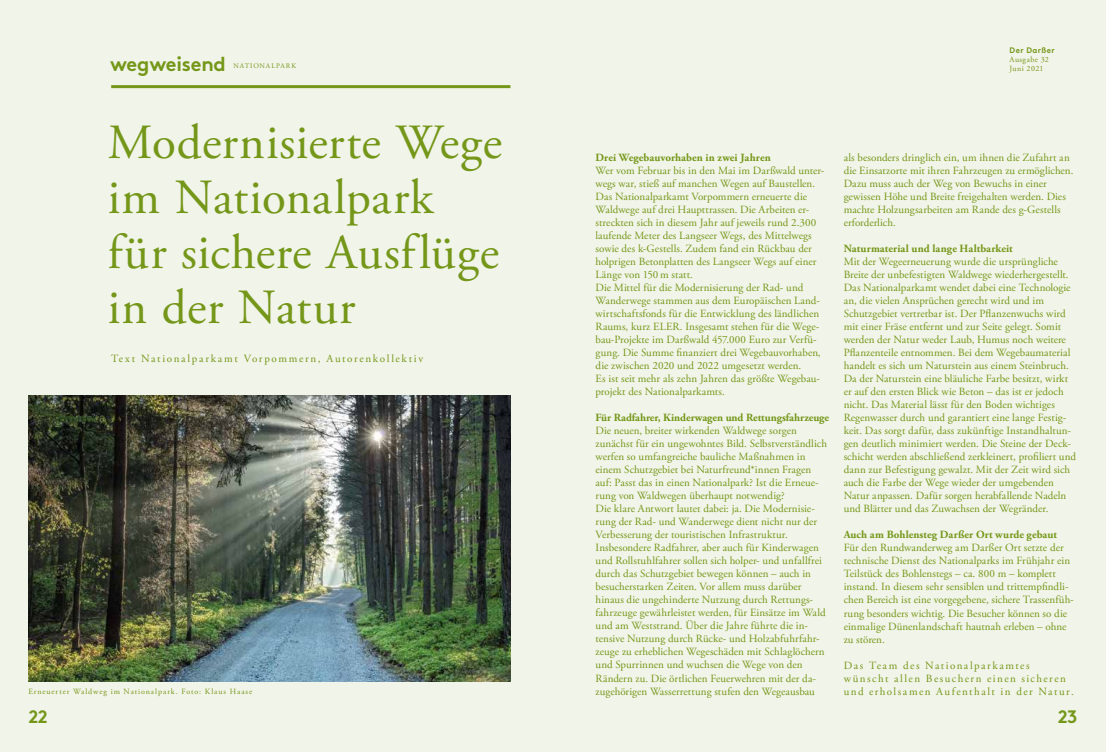
<style>
.page{position:relative;width:1106px;height:752px;background:#fff}
.page>*{position:absolute;margin:0;border:0;box-sizing:border-box;transform-origin:0 0}
.t1{font:49px/55px "Adobe Garamond Pro";letter-spacing:.01em;color:#749719}
.t2{font:20px "Brown Std Bold Alt";letter-spacing:-.01em;color:#749719}
.t3{font:18px "Brown Std Bold Alt";color:#749719}
.t4{font:11px/13px "Adobe Garamond Pro";letter-spacing:.005em;color:#749719}
.t5{font:700 11px "Adobe Garamond Pro";color:#749719}
.t6{font:11px/13px "Adobe Garamond Pro";letter-spacing:.13em;color:#749719}
.t7{font:11px "Adobe Garamond Pro";letter-spacing:.15em;color:#749719}
.t8{font:8px "Adobe Garamond Pro";letter-spacing:.11em;color:#749719}
.t9{font:8px/9px "Adobe Garamond Pro";letter-spacing:.055em;color:#749719}
.t10{font:8px "Brown Std Bold Alt";letter-spacing:.055em;color:#749719}
.t11{font:7px "Adobe Garamond Pro";letter-spacing:.125em;color:#749719}
</style>
<div class="page">
<div style="left:0;top:0;width:1106px;height:751px;background:#f1f4e8"></div>
<hr style="left:111px;top:85px;width:399px;height:3px;background:#749719">
<img style="left:28px;top:395px;width:482px;height:286px">
<h2 class="t2" style="left:110px;top:52px;width:117px">wegweisend</h2>
<p class="t11" style="left:233px;top:61px;width:64px">NATIONALPARK</p>
<h1 class="t1" style="left:108px;top:116px;width:396px">Modernisierte Wege im Nationalpark für sichere Ausflüge in der Natur</h1>
<p class="t7" style="left:111px;top:352px;width:313px">Text Nationalparkamt Vorpommern, Autorenkollektiv</p>
<p class="t8" style="left:28px;top:686px;width:225px">Erneuerter Waldweg im Nationalpark. Foto: Klaus Haase</p>
<h3 class="t3" style="left:28px;top:705px;width:21px">22</h3>
<p class="t10" style="left:1009px;top:45px;width:47px">Der Darßer</p>
<p class="t9" style="left:1009px;top:55px;width:41px">Ausgabe 32<br>Juni 2021</p>
<p class="t5" style="left:595px;top:151px;width:177px">Drei Wegebauvorhaben in zwei Jahren</p>
<p class="t4" style="left:595px;top:164px;width:230px">Wer vom Februar bis in den Mai im Darßwald unter&shy;wegs war, stieß auf manchen Wegen auf Baustellen.<br>Das Nationalparkamt Vorpommern erneuerte die Waldwege auf drei Haupttrassen. Die Arbeiten er&shy;streckten sich in diesem Jahr auf jeweils rund 2.300 laufende Meter des Langseer Wegs, des Mittelwegs sowie des k-Gestells. Zudem fand ein Rückbau der holprigen Betonplatten des Langseer Wegs auf einer Länge von 150 m statt.<br>Die Mittel für die Modernisierung der Rad- und Wanderwege stammen aus dem Europäischen Land&shy;wirtschaftsfonds für die Entwicklung des ländlichen Raums, kurz ELER. Insgesamt stehen für die Wege&shy;bau-Projekte im Darßwald 457.000 Euro zur Verfü&shy;gung. Die Summe finanziert drei Wegebauvorhaben, die zwischen 2020 und 2022 umgesetzt werden.<br>Es ist seit mehr als zehn Jahren das größte Wegebau&shy;projekt des Nationalparkamts.</p>
<p class="t5" style="left:595px;top:411px;width:235px">Für Radfahrer, Kinderwagen und Rettungsfahrzeuge</p>
<p class="t4" style="left:595px;top:424px;width:233px">Die neuen, breiter wirkenden Waldwege sorgen zunächst für ein ungewohntes Bild. Selbstverständlich werfen so umfangreiche bauliche Maßnahmen in einem Schutzgebiet bei Naturfreund*innen Fragen auf: Passt das in einen Nationalpark? Ist die Erneue&shy;rung von Waldwegen überhaupt notwendig?<br>Die klare Antwort lautet dabei: ja. Die Modernisie&shy;rung der Rad- und Wanderwege dient nicht nur der Verbesserung der touristischen Infrastruktur.<br>Insbesondere Radfahrer, aber auch für Kinderwagen und Rollstuhlfahrer sollen sich holper- und unfallfrei durch das Schutzgebiet bewegen können – auch in besucherstarken Zeiten. Vor allem muss darüber hinaus die ungehinderte Nutzung durch Rettungs&shy;fahrzeuge gewährleistet werden, für Einsätze im Wald und am Weststrand. Über die Jahre führte die in&shy;tensive Nutzung durch Rücke- und Holzabfuhrfahr&shy;zeuge zu erheblichen Wegeschäden mit Schlaglöchern und Spurrinnen und wuchsen die Wege von den Rändern zu. Die örtlichen Feuerwehren mit der da&shy;zugehörigen Wasserrettung stufen den Wegeausbau</p>
<p class="t4" style="left:843px;top:151px;width:231px">als besonders dringlich ein, um ihnen die Zufahrt an die Einsatzorte mit ihren Fahrzeugen zu ermöglichen.<br>Dazu muss auch der Weg von Bewuchs in einer gewissen Höhe und Breite freigehalten werden. Dies machte Holzungsarbeiten am Rande des g-Gestells erforderlich.</p>
<p class="t5" style="left:843px;top:242px;width:171px">Naturmaterial und lange Haltbarkeit</p>
<p class="t4" style="left:843px;top:255px;width:234px">Mit der Wegeerneuerung wurde die ursprüngliche Breite der unbefestigten Waldwege wiederhergestellt.<br>Das Nationalparkamt wendet dabei eine Technologie an, die vielen Ansprüchen gerecht wird und im Schutzgebiet vertretbar ist. Der Pflanzenwuchs wird mit einer Fräse entfernt und zur Seite gelegt. Somit werden der Natur weder Laub, Humus noch weitere Pflanzenteile entnommen. Bei dem Wegebaumaterial handelt es sich um Naturstein aus einem Steinbruch.<br>Da der Naturstein eine bläuliche Farbe besitzt, wirkt er auf den ersten Blick wie Beton – das ist er jedoch nicht. Das Material lässt für den Boden wichtiges Regenwasser durch und garantiert eine lange Festig&shy;keit. Das sorgt dafür, dass zukünftige Instandhaltun&shy;gen deutlich minimiert werden. Die Steine der Deck&shy;schicht werden abschließend zerkleinert, profiliert und dann zur Befestigung gewalzt. Mit der Zeit wird sich auch die Farbe der Wege wieder der umgebenden Natur anpassen. Dafür sorgen herabfallende Nadeln und Blätter und das Zuwachsen der Wegränder.</p>
<p class="t5" style="left:843px;top:528px;width:215px">Auch am Bohlensteg Darßer Ort wurde gebaut</p>
<p class="t4" style="left:843px;top:541px;width:232px">Für den Rundwanderweg am Darßer Ort setzte der technische Dienst des Nationalparks im Frühjahr ein Teilstück des Bohlenstegs – ca. 800 m – komplett instand. In diesem sehr sensiblen und trittempfindli&shy;chen Bereich ist eine vorgegebene, sichere Trassenfüh&shy;rung besonders wichtig. Die Besucher können so die einmalige Dünenlandschaft hautnah erleben – ohne zu stören.</p>
<p class="t6" style="left:843px;top:658px;width:232px">Das Team des Nationalparkamtes wünscht allen Besuchern einen sicheren und erholsamen Aufenthalt in der Natur.</p>
<h3 class="t3" style="left:1057px;top:705px;width:21px">23</h3>
</div>
